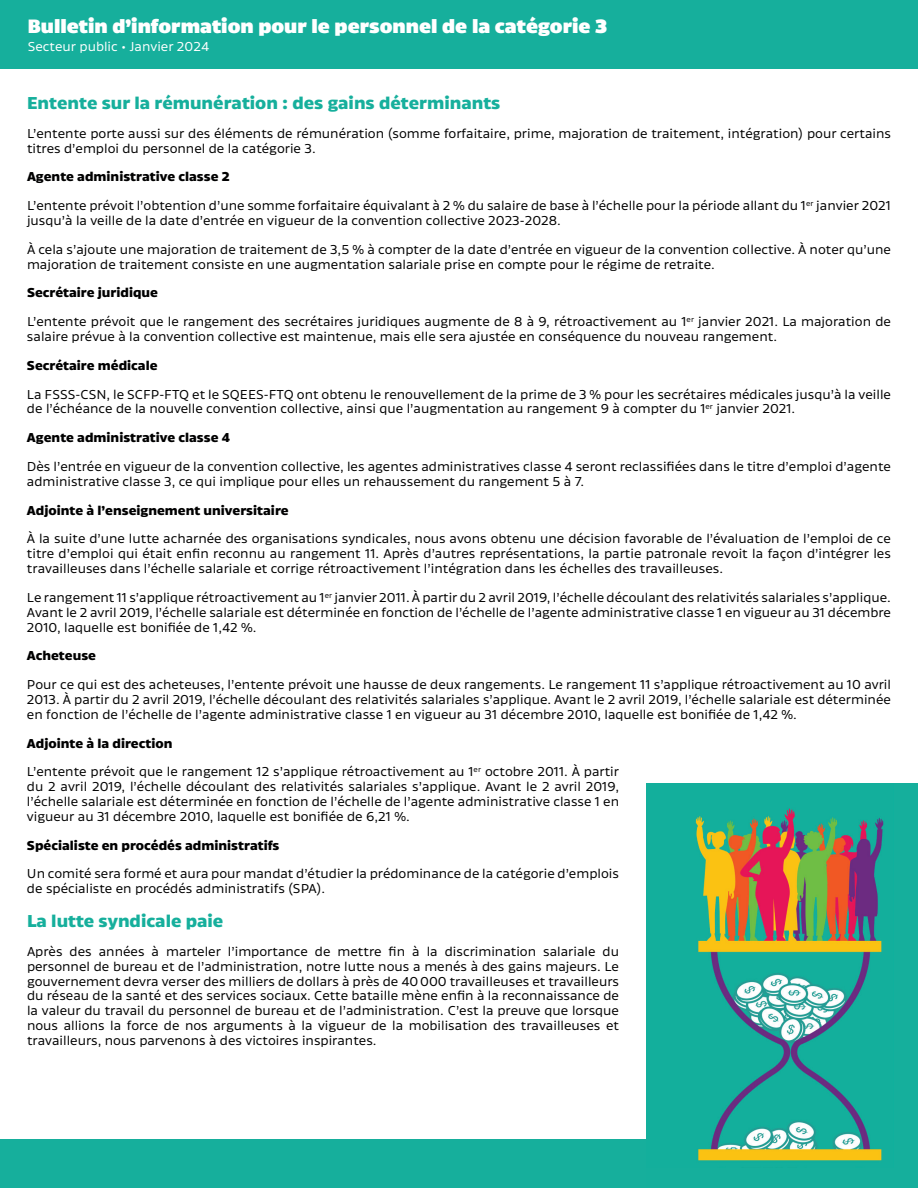
<style>
.page{position:relative;width:918px;height:1188px;background:#fff}
.page>*{position:absolute;margin:0;border:0;box-sizing:border-box;transform-origin:0 0}
.t1{font:900 18.6px "Canal";color:#fff}
.t2{font:700 16.5px "Canal";color:#16af9c}
.t3{font:12.3px/14.9px "Canal";color:#000001}
.t4{font:700 12.3px "Canal";color:#000001}
.t5{font:12.3px "Canal";color:#fff}
</style>
<div class="page">
<div style="left:0;top:0;width:918px;height:68px;background:#16af9c"></div>
<div style="left:0;top:1140px;width:917px;height:48px;background:#16af9c"></div>
<div style="left:646px;top:784px;width:272px;height:404px;background:#15af9c"></div>
<img style="left:695px;top:808px;width:189px;height:353px">
<h1 class="t1" style="left:28px;top:16px;width:581px">Bulletin d’information pour le personnel de la catégorie 3</h1>
<p class="t5" style="left:28px;top:35px;width:183px">Secteur public • Janvier 2024</p>
<h2 class="t2" style="left:27px;top:88px;width:475px">Entente sur la rémunération : des gains déterminants</h2>
<p class="t3" style="left:27px;top:125px;width:866px">L’entente porte aussi sur des éléments de rémunération (somme forfaitaire, prime, majoration de traitement, intégration) pour certains titres d’emploi du personnel de la catégorie 3.</p>
<p class="t4" style="left:27px;top:166px;width:204px">Agente administrative classe 2</p>
<p class="t3" style="left:27px;top:197px;width:866px">L’entente prévoit l’obtention d’une somme forfaitaire équivalant à 2 % du salaire de base à l’échelle pour la période allant du 1<sup>er</sup> janvier 2021 jusqu’à la veille de la date d’entrée en vigueur de la convention collective 2023-2028.</p>
<p class="t3" style="left:27px;top:241px;width:866px">À cela s’ajoute une majoration de traitement de 3,5 % à compter de la date d’entrée en vigueur de la convention collective. À noter qu’une majoration de traitement consiste en une augmentation salariale prise en compte pour le régime de retraite.</p>
<p class="t4" style="left:27px;top:282px;width:133px">Secrétaire juridique</p>
<p class="t3" style="left:27px;top:313px;width:866px">L’entente prévoit que le rangement des secrétaires juridiques augmente de 8 à 9, rétroactivement au 1<sup>er</sup> janvier 2021. La majoration de salaire prévue à la convention collective est maintenue, mais elle sera ajustée en conséquence du nouveau rangement.</p>
<p class="t4" style="left:27px;top:354px;width:132px">Secrétaire médicale</p>
<p class="t3" style="left:27px;top:385px;width:866px">La FSSS-CSN, le SCFP-FTQ et le SQEES-FTQ ont obtenu le renouvellement de la prime de 3 % pour les secrétaires médicales jusqu’à la veille de l’échéance de la nouvelle convention collective, ainsi que l’augmentation au rangement 9 à compter du 1<sup>er</sup> janvier 2021.</p>
<p class="t4" style="left:27px;top:426px;width:204px">Agente administrative classe 4</p>
<p class="t3" style="left:27px;top:458px;width:865px">Dès l’entrée en vigueur de la convention collective, les agentes administratives classe 4 seront reclassifiées dans le titre d’emploi d’agente administrative classe 3, ce qui implique pour elles un rehaussement du rangement 5 à 7.</p>
<p class="t4" style="left:27px;top:499px;width:263px">Adjointe à l’enseignement universitaire</p>
<p class="t3" style="left:27px;top:530px;width:865px;text-align:justify">À la suite d’une lutte acharnée des organisations syndicales, nous avons obtenu une décision favorable de l’évaluation de l’emploi de ce titre d’emploi qui était enfin reconnu au rangement 11. Après d’autres représentations, la partie patronale revoit la façon d’intégrer les travailleuses dans l’échelle salariale et corrige rétroactivement l’intégration dans les échelles des travailleuses.</p>
<p class="t3" style="left:27px;top:589px;width:866px;text-align:justify">Le rangement 11 s’applique rétroactivement au 1<sup>er</sup> janvier 2011. À partir du 2 avril 2019, l’échelle découlant des relativités salariales s’applique.<br>Avant le 2 avril 2019, l’échelle salariale est déterminée en fonction de l’échelle de l’agente administrative classe 1 en vigueur au 31 décembre 2010, laquelle est bonifiée de 1,42 %.</p>
<p class="t4" style="left:27px;top:645px;width:71px">Acheteuse</p>
<p class="t3" style="left:27px;top:676px;width:866px;text-align:justify">Pour ce qui est des acheteuses, l’entente prévoit une hausse de deux rangements. Le rangement 11 s’applique rétroactivement au 10 avril 2013. À partir du 2 avril 2019, l’échelle découlant des relativités salariales s’applique. Avant le 2 avril 2019, l’échelle salariale est déterminée en fonction de l’échelle de l’agente administrative classe 1 en vigueur au 31 décembre 2010, laquelle est bonifiée de 1,42 %.</p>
<p class="t4" style="left:27px;top:732px;width:147px">Adjointe à la direction</p>
<p class="t3" style="left:27px;top:763px;width:594px;text-align:justify">L’entente prévoit que le rangement 12 s’applique rétroactivement au 1<sup>er</sup> octobre 2011. À partir du 2 avril 2019, l’échelle découlant des relativités salariales s’applique. Avant le 2 avril 2019, l’échelle salariale est déterminée en fonction de l’échelle de l’agente administrative classe 1 en vigueur au 31 décembre 2010, laquelle est bonifiée de 6,21 %.</p>
<p class="t4" style="left:27px;top:834px;width:254px">Spécialiste en procédés administratifs</p>
<p class="t3" style="left:27px;top:865px;width:594px">Un comité sera formé et aura pour mandat d’étudier la prédominance de la catégorie d’emplois de spécialiste en procédés administratifs (SPA).</p>
<h2 class="t2" style="left:27px;top:906px;width:198px">La lutte syndicale paie</h2>
<p class="t3" style="left:27px;top:943px;width:594px;text-align:justify">Après des années à marteler l’importance de mettre fin à la discrimination salariale du personnel de bureau et de l’administration, notre lutte nous a menés à des gains majeurs. Le gouvernement devra verser des milliers de dollars à près de 40 000 travailleuses et travailleurs du réseau de la santé et des services sociaux. Cette bataille mène enfin à la reconnaissance de la valeur du travail du personnel de bureau et de l’administration. C’est la preuve que lorsque nous allions la force de nos arguments à la vigueur de la mobilisation des travailleuses et travailleurs, nous parvenons à des victoires inspirantes.</p>
</div>
